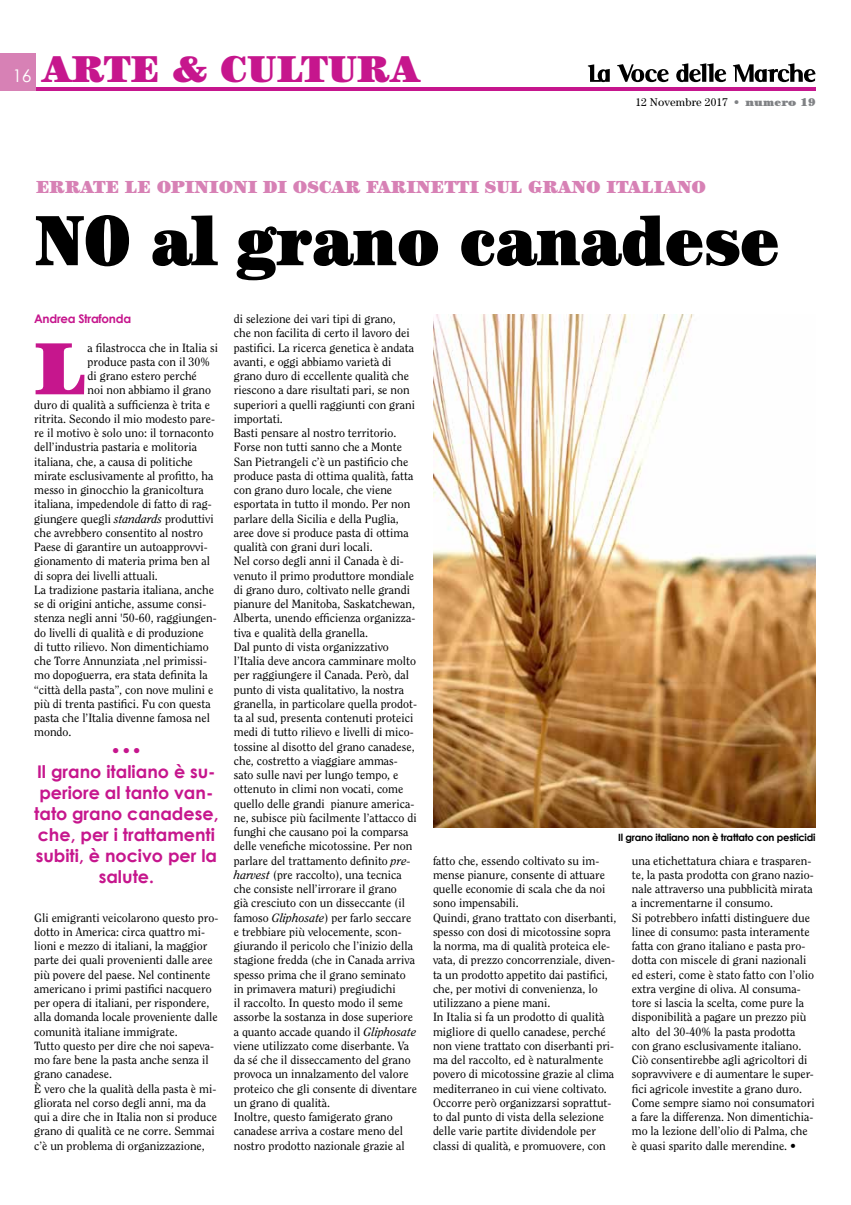
<style>
.page{position:relative;width:851px;height:1205px;background:#fff}
.page>*{position:absolute;margin:0;border:0;box-sizing:border-box;transform-origin:0 0}
.t1{font:900 74px "Century";color:#c6168d}
.t2{font:ultra-condensed 71.25px "Century";color:#000}
.t3{font:900 37.5px "Century";color:#c6168d}
.t4{font:700 17.5px/21px "Century Gothic";color:#c6168d;text-align:center}
.t5{font:900 17.5px "Century";letter-spacing:-.005em;color:#d781b5}
.t6{font:17.5px "Century Gothic";color:#c6168d}
.t7{font:11.88px/14.2px "Clearface";color:#000}
.t8{font:700 11.88px "Century Gothic";letter-spacing:-.025em;color:#c6168d}
.t9{font:11.25px "Century";letter-spacing:.01em;color:#000}
.t10{font:700 10px "Century Gothic";letter-spacing:-.025em;color:#000}
.s1{font-family:"Century Gothic";font-weight:400;font-size:17.5px;color:#fff}
.s2{font-weight:300;color:#808285}
.s3{font-weight:900;color:#808285}
.s4{font-style:italic}
</style>
<div class="page">
<hr style="left:35px;top:87px;width:780px;height:4px;background:#c6168d">
<div style="left:0;top:53px;width:35px;height:38px;background:#d781b5"></div>
<svg style="left:587px;top:64px;width:22px;height:18px"></svg>
<svg style="left:617px;top:64px;width:51px;height:18px"></svg>
<svg style="left:676px;top:63px;width:50px;height:19px"></svg>
<svg style="left:733px;top:63px;width:82px;height:19px"></svg>
<img style="left:433px;top:314px;width:382px;height:513px">
<h3 class="t3" style="left:12px;top:46px;width:89px"><span class="s1">16</span> ARTE</h3>
<h3 class="t3" style="left:172px;top:46px;width:105px">&amp; CULTUR</h3>
<h3 class="t3" style="left:390px;top:46px;width:31px">A</h3>
<p class="t9" style="left:635px;top:95px;width:181px">12 Novembre 2017 <span class="s2">•</span> <span class="s3">numero 19</span></p>
<h3 class="t5" style="left:36px;top:176px;width:16px">ERR</h3>
<h3 class="t5" style="left:81px;top:176px;width:90px">ATELEOPI</h3>
<h3 class="t5" style="left:194px;top:176px;width:250px">NIONI DI OSCAR FARINETTI</h3>
<h3 class="t5" style="left:484px;top:176px;width:14px">SUL</h3>
<h3 class="t5" style="left:528px;top:176px;width:178px">GRANO ITALIANO</h3>
<h2 class="t2" style="left:36px;top:198px;width:744px">NO al grano canadese</h2>
<p class="t8" style="left:34px;top:310px;width:98px">Andrea Strafonda</p>
<h1 class="t1" style="left:34px;top:324px;width:50px">L</h1>
<p class="t7" style="left:88px;top:340px;width:132px">a filastrocca che in Italia si</p>
<p class="t7" style="left:88px;top:354px;width:124px">produce pasta con il 30%</p>
<p class="t7" style="left:88px;top:369px;width:111px">di grano estero perché</p>
<p class="t7" style="left:88px;top:383px;width:125px">noi non abbiamo il grano</p>
<p class="t7" style="left:34px;top:397px;width:177px">duro di qualità a sufficienza è trita e</p>
<p class="t7" style="left:34px;top:411px;width:182px">ritrita. Secondo il mio modesto pare-</p>
<p class="t7" style="left:34px;top:426px;width:181px">re il motivo è solo uno: il tornaconto</p>
<p class="t7" style="left:34px;top:440px;width:164px">dell’industria pastaria e molitoria</p>
<p class="t7" style="left:34px;top:454px;width:160px">italiana, che, a causa di politiche</p>
<p class="t7" style="left:34px;top:468px;width:181px">mirate esclusivamente al profitto, ha</p>
<p class="t7" style="left:34px;top:483px;width:171px">messo in ginocchio la granicoltura</p>
<p class="t7" style="left:34px;top:497px;width:179px">italiana, impedendole di fatto di rag-</p>
<p class="t7" style="left:34px;top:511px;width:181px">giungere quegli <span class="s4">standards</span> produttivi</p>
<p class="t7" style="left:34px;top:525px;width:170px">che avrebbero consentito al nostro</p>
<p class="t7" style="left:34px;top:540px;width:175px">Paese di garantire un autoapprovvi-</p>
<p class="t7" style="left:34px;top:554px;width:177px">gionamento di materia prima ben al</p>
<p class="t7" style="left:34px;top:568px;width:125px">di sopra dei livelli attuali.</p>
<p class="t7" style="left:34px;top:582px;width:181px">La tradizione pastaria italiana, anche</p>
<p class="t7" style="left:34px;top:597px;width:174px">se di origini antiche, assume consi-</p>
<p class="t7" style="left:34px;top:611px;width:184px">stenza negli anni '50-60, raggiungen-</p>
<p class="t7" style="left:34px;top:625px;width:171px">do livelli di qualità e di produzione</p>
<p class="t7" style="left:34px;top:639px;width:176px">di tutto rilievo. Non dimentichiamo</p>
<p class="t7" style="left:34px;top:654px;width:174px">che Torre Annunziata ,nel primissi-</p>
<p class="t7" style="left:34px;top:668px;width:175px">mo dopoguerra, era stata definita la</p>
<p class="t7" style="left:34px;top:682px;width:181px">“città della pasta”, con nove mulini e</p>
<p class="t7" style="left:34px;top:696px;width:178px">più di trenta pastifici. Fu con questa</p>
<p class="t7" style="left:34px;top:711px;width:177px">pasta che l’Italia divenne famosa nel</p>
<p class="t7" style="left:34px;top:725px;width:39px">mondo.</p>
<h3 class="t6" style="left:110px;top:739px;width:33px">•••</h3>
<h3 class="t4" style="left:34px;top:761px;width:186px">Il grano italiano è su&shy;periore al tanto van&shy;tato grano canadese, che, per i trattamenti subiti, è nocivo per la salute.</h3>
<p class="t7" style="left:34px;top:910px;width:186px">Gli emigranti veicolarono questo pro&shy;dotto in America: circa quattro mi&shy;lioni e mezzo di italiani, la maggior parte dei quali provenienti dalle aree più povere del paese. Nel continente americano i primi pastifici nacquero per opera di italiani, per rispondere, alla domanda locale proveniente dalle comunità italiane immigrate.<br>Tutto questo per dire che noi sapeva&shy;mo fare bene la pasta anche senza il grano canadese.<br>È vero che la qualità della pasta è mi&shy;gliorata nel corso degli anni, ma da qui a dire che in Italia non si produce grano di qualità ce ne corre. Semmai c’è un problema di organizzazione,</p>
<p class="t7" style="left:234px;top:312px;width:185px">di selezione dei vari tipi di grano,<br>che non facilita di certo il lavoro dei pastifici. La ricerca genetica è andata avanti, e oggi abbiamo varietà di grano duro di eccellente qualità che riescono a dare risultati pari, se non superiori a quelli raggiunti con grani importati.<br>Basti pensare al nostro territorio.<br>Forse non tutti sanno che a Monte San Pietrangeli c’è un pastificio che produce pasta di ottima qualità, fatta con grano duro locale, che viene esportata in tutto il mondo. Per non parlare della Sicilia e della Puglia, aree dove si produce pasta di ottima qualità con grani duri locali.<br>Nel corso degli anni il Canada è di&shy;venuto il primo produttore mondiale di grano duro, coltivato nelle grandi pianure del Manitoba, Saskatchewan, Alberta, unendo efficienza organizza&shy;tiva e qualità della granella.<br>Dal punto di vista organizzativo l’Italia deve ancora camminare molto per raggiungere il Canada. Però, dal punto di vista qualitativo, la nostra granella, in particolare quella prodot&shy;ta al sud, presenta contenuti proteici medi di tutto rilievo e livelli di mico&shy;tossine al disotto del grano canadese, che, costretto a viaggiare ammas&shy;sato sulle navi per lungo tempo, e ottenuto in climi non vocati, come quello delle grandi pianure america&shy;ne, subisce più facilmente l’attacco di funghi che causano poi la comparsa delle venefiche micotossine. Per non parlare del trattamento definito <span class="s4">pre&shy;harvest</span> (pre raccolto), una tecnica che consiste nell’irrorare il grano<br>già cresciuto con un disseccante (il famoso <span class="s4">Gliphosate</span>) per farlo seccare e trebbiare più velocemente, scon&shy;giurando il pericolo che l’inizio della stagione fredda (che in Canada arriva spesso prima che il grano seminato in primavera maturi) pregiudichi<br>il raccolto. In questo modo il seme assorbe la sostanza in dose superiore a quanto accade quando il <span class="s4">Gliphosate </span>viene utilizzato come diserbante. Va da sé che il disseccamento del grano provoca un innalzamento del valore proteico che gli consente di diventare un grano di qualità.<br>Inoltre, questo famigerato grano canadese arriva a costare meno del nostro prodotto nazionale grazie al</p>
<p class="t10" style="left:618px;top:830px;width:199px">Il grano italiano non è trattato con pesticidi</p>
<p class="t7" style="left:433px;top:853px;width:185px">fatto che, essendo coltivato su im&shy;mense pianure, consente di attuare quelle economie di scala che da noi sono impensabili.<br>Quindi, grano trattato con diserbanti, spesso con dosi di micotossine sopra la norma, ma di qualità proteica ele&shy;vata, di prezzo concorrenziale, diven&shy;ta un prodotto appetito dai pastifici, che, per motivi di convenienza, lo utilizzano a piene mani.<br>In Italia si fa un prodotto di qualità migliore di quello canadese, perché non viene trattato con diserbanti pri&shy;ma del raccolto, ed è naturalmente povero di micotossine grazie al clima mediterraneo in cui viene coltivato.<br>Occorre però organizzarsi soprattut&shy;to dal punto di vista della selezione delle varie partite dividendole per classi di qualità, e promuovere, con</p>
<p class="t7" style="left:631px;top:853px;width:184px">una etichettatura chiara e trasparen&shy;te, la pasta prodotta con grano nazio&shy;nale attraverso una pubblicità mirata a incrementarne il consumo.<br>Si potrebbero infatti distinguere due linee di consumo: pasta interamente fatta con grano italiano e pasta pro&shy;dotta con miscele di grani nazionali ed esteri, come è stato fatto con l’olio extra vergine di oliva. Al consuma&shy;tore si lascia la scelta, come pure la disponibilità a pagare un prezzo più alto del 30-40% la pasta prodotta con grano esclusivamente italiano.<br>Ciò consentirebbe agli agricoltori di sopravvivere e di aumentare le super&shy;fici agricole investite a grano duro.<br>Come sempre siamo noi consumatori a fare la differenza. Non dimentichia&shy;mo la lezione dell’olio di Palma, che è quasi sparito dalle merendine. •</p>
</div>
